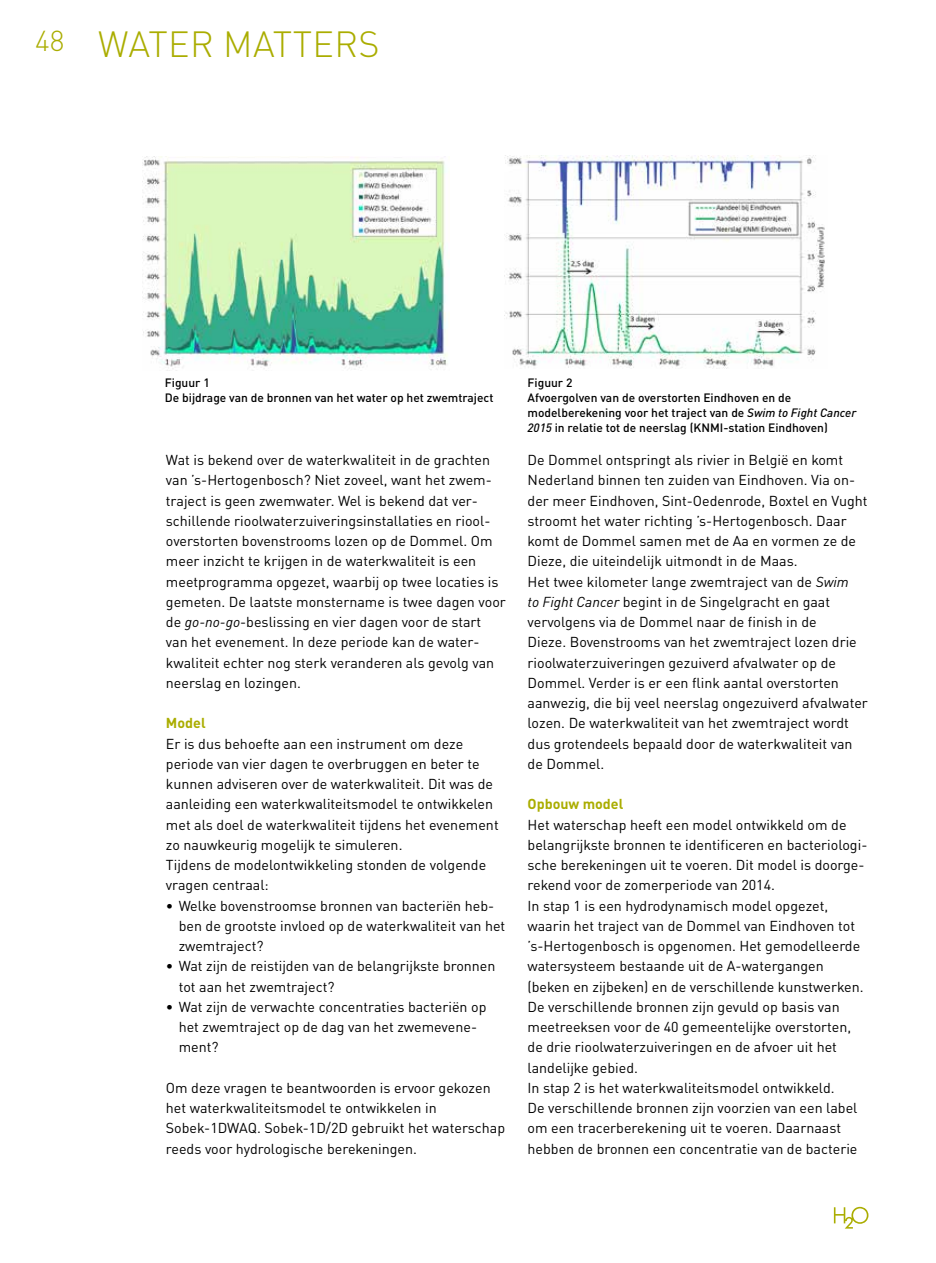
<style>
.page{position:relative;width:936px;height:1263px;background:#fff}
.page>*{position:absolute;margin:0;border:0;box-sizing:border-box;transform-origin:0 0}
.t1{font:300 36px "DIN Pro";letter-spacing:.01em;color:#aaad00}
.t2{font:14.25px/20.2px "DIN Pro";color:#000}
.t3{font:700 14.25px "DIN Pro";color:#aaad00}
.t4{font:500 12px/15px "DIN Pro";color:#000}
.s1{font-style:italic}
</style>
<div class="page">
<svg style="left:833px;top:1207px;width:35px;height:21px"></svg>
<img style="left:142px;top:157px;width:306px;height:214px">
<img style="left:504px;top:155px;width:321px;height:214px">
<h1 class="t1" style="left:35px;top:16px;width:346px"><sup>48</sup> WATER MATTERS</h1>
<p class="t4" style="left:165px;top:374px;width:330px">Figuur 1<br>De bijdrage van de bronnen van het water op het zwemtraject</p>
<p class="t4" style="left:527px;top:374px;width:330px">Figuur 2<br>Afvoergolven van de overstorten Eindhoven en de modelberekening voor het traject van de <span class="s1">Swim to Fight Cancer 2015</span> in relatie tot de neerslag (KNMI-station Eindhoven)</p>
<p class="t2" style="left:166px;top:448px;width:341px">Wat is bekend over de waterkwaliteit in de grachten van ’s-Hertogenbosch? Niet zoveel, want het zwem&shy;traject is geen zwemwater. Wel is bekend dat ver&shy;schillende rioolwaterzuiveringsinstallaties en riool&shy;overstorten bovenstrooms lozen op de Dommel. Om meer inzicht te krijgen in de waterkwaliteit is een meetprogramma opgezet, waarbij op twee locaties is gemeten. De laatste monstername is twee dagen voor de <span class="s1">go-no-go</span>-beslissing en vier dagen voor de start van het evenement. In deze periode kan de water&shy;kwaliteit echter nog sterk veranderen als gevolg van neerslag en lozingen.</p>
<p class="t3" style="left:166px;top:711px;width:41px">Model</p>
<p class="t2" style="left:166px;top:732px;width:334px">Er is dus behoefte aan een instrument om deze periode van vier dagen te overbruggen en beter te kunnen adviseren over de waterkwaliteit. Dit was de aanleiding een waterkwaliteitsmodel te ontwikkelen met als doel de waterkwaliteit tijdens het evenement zo nauwkeurig mogelijk te simuleren.<br>Tijdens de modelontwikkeling stonden de volgende vragen centraal:</p>
<p class="t2" style="left:179px;top:894px;width:328px;text-indent:-13px">• Welke bovenstroomse bronnen van bacteriën heb&shy;ben de grootste invloed op de waterkwaliteit van het zwemtraject?</p>
<p class="t2" style="left:179px;top:955px;width:318px;text-indent:-13px">• Wat zijn de reistijden van de belangrijkste bronnen tot aan het zwemtraject?</p>
<p class="t2" style="left:179px;top:995px;width:309px;text-indent:-13px">• Wat zijn de verwachte concentraties bacteriën op het zwemtraject op de dag van het zwemevene&shy;ment?</p>
<p class="t2" style="left:166px;top:1076px;width:341px">Om deze vragen te beantwoorden is ervoor gekozen het waterkwaliteitsmodel te ontwikkelen in Sobek-1DWAQ. Sobek-1D/2D gebruikt het waterschap reeds voor hydrologische berekeningen.</p>
<p class="t2" style="left:527px;top:448px;width:342px">De Dommel ontspringt als rivier in België en komt Nederland binnen ten zuiden van Eindhoven. Via on&shy;der meer Eindhoven, Sint-Oedenrode, Boxtel en Vught stroomt het water richting ’s-Hertogenbosch. Daar komt de Dommel samen met de Aa en vormen ze de Dieze, die uiteindelijk uitmondt in de Maas.<br>Het twee kilometer lange zwemtraject van de <span class="s1">Swim<br>to Fight Cancer</span> begint in de Singelgracht en gaat vervolgens via de Dommel naar de finish in de<br>Dieze. Bovenstrooms van het zwemtraject lozen drie rioolwaterzuiveringen gezuiverd afvalwater op de Dommel. Verder is er een flink aantal overstorten aanwezig, die bij veel neerslag ongezuiverd afvalwater lozen. De waterkwaliteit van het zwemtraject wordt dus grotendeels bepaald door de waterkwaliteit van de Dommel.</p>
<p class="t3" style="left:527px;top:792px;width:97px">Opbouw model</p>
<p class="t2" style="left:527px;top:813px;width:341px">Het waterschap heeft een model ontwikkeld om de belangrijkste bronnen te identificeren en bacteriologi&shy;sche berekeningen uit te voeren. Dit model is doorge&shy;rekend voor de zomerperiode van 2014.<br>In stap 1 is een hydrodynamisch model opgezet, waarin het traject van de Dommel van Eindhoven tot ’s-Hertogenbosch is opgenomen. Het gemodelleerde watersysteem bestaande uit de A-watergangen (beken en zijbeken) en de verschillende kunstwerken.<br>De verschillende bronnen zijn gevuld op basis van meetreeksen voor de 40 gemeentelijke overstorten, de drie rioolwaterzuiveringen en de afvoer uit het landelijke gebied.<br>In stap 2 is het waterkwaliteitsmodel ontwikkeld.<br>De verschillende bronnen zijn voorzien van een label om een tracerberekening uit te voeren. Daarnaast hebben de bronnen een concentratie van de bacterie</p>
</div>
